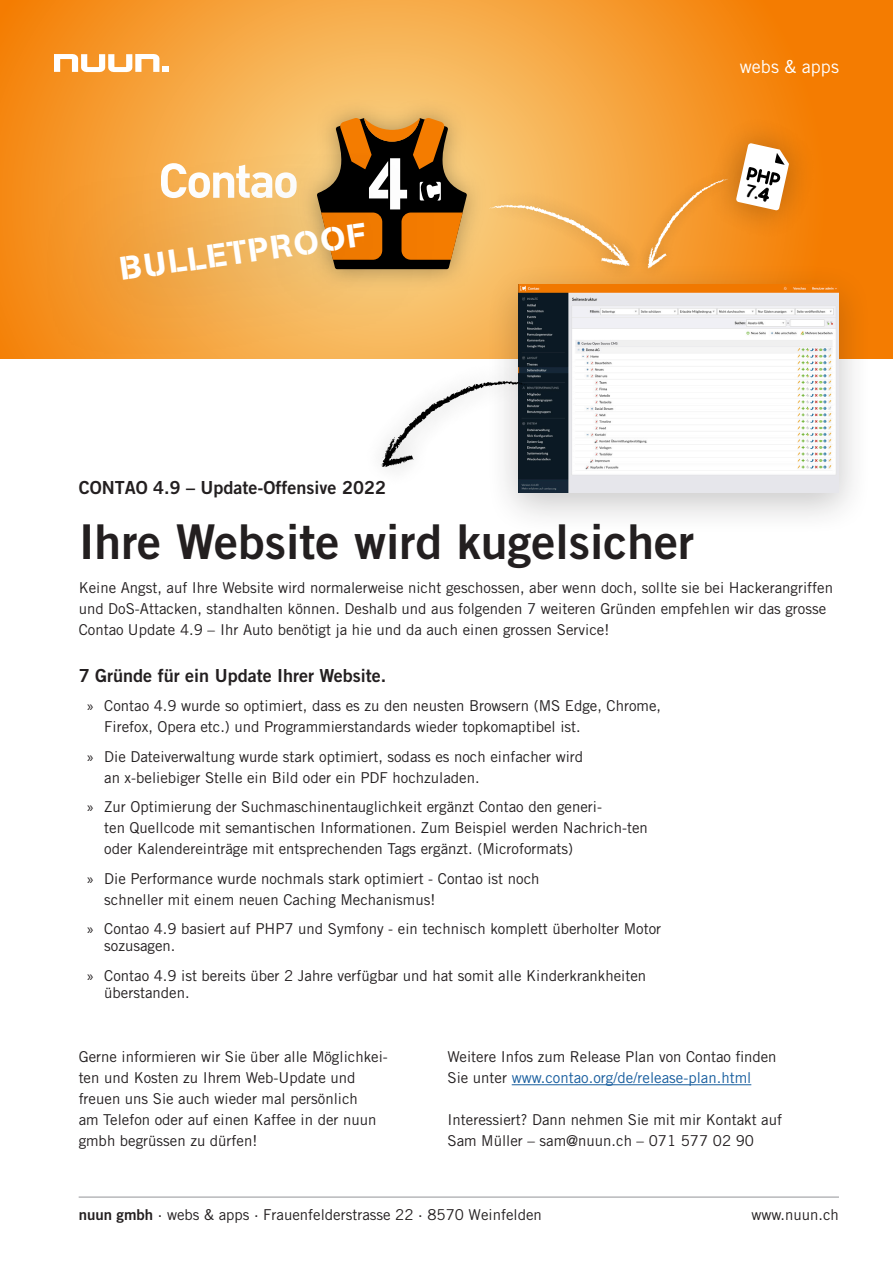
<style>
.page{position:relative;width:893px;height:1263px;background:#fff}
.page>*{position:absolute;margin:0;border:0;box-sizing:border-box;transform-origin:0 0}
.t1{font:74.25px "AG Book Stencil";color:#fff}
.t2{font:48px "Trade Gothic LT Std Bd 2";color:#231f20}
.t3{font:32.55px "AG Book Stencil";color:#fff}
.t4{font:18px "Trade Gothic LT Std Bd 2";color:#231f20}
.t5{font:18px "Trade Gothic LT Std";color:#fff}
.t6{font:15px/21px "Trade Gothic LT Std";color:#231f20}
.s1{font-family:"Myriad Pro"}
.s2{color:#175d9e}
.s3{font-family:"Trade Gothic LT Std Bd 2"}
</style>
<div class="page">
<svg style="left:0;top:0;width:893px;height:358px;background:#f59a30"></svg>
<img style="left:296px;top:97px;width:192px;height:194px">
<svg style="left:317px;top:118px;width:150px;height:151px;background:#c48739"></svg>
<img style="left:38px;top:145px;width:306px;height:213px">
<img style="left:265px;top:141px;width:180px;height:189px">
<svg style="left:54px;top:54px;width:115px;height:18px"></svg>
<hr style="left:512px;top:1084px;width:239px;height:1px;background:#175d9e">
<div style="left:485px;top:262px;width:387px;height:274px;background:#231f20;opacity:.25"></div>
<img style="left:550px;top:285px;width:289px;height:207px">
<img style="left:472px;top:142px;width:183px;height:185px">
<svg style="left:604px;top:244px;width:25px;height:22px"></svg>
<svg style="left:489px;top:205px;width:47px;height:7px"></svg>
<svg style="left:542px;top:209px;width:8px;height:7px"></svg>
<svg style="left:591px;top:231px;width:2px;height:6px"></svg>
<img style="left:629px;top:150px;width:111px;height:147px">
<svg style="left:647px;top:245px;width:20px;height:23px"></svg>
<svg style="left:674px;top:179px;width:7px;height:37px"></svg>
<svg style="left:663px;top:230px;width:3px;height:5px"></svg>
<img style="left:344px;top:310px;width:206px;height:223px">
<svg style="left:380px;top:437px;width:34px;height:29px"></svg>
<svg style="left:446px;top:381px;width:81px;height:18px"></svg>
<svg style="left:414px;top:419px;width:3px;height:8px"></svg>
<img style="left:681px;top:97px;width:162px;height:166px">
<hr style="left:79px;top:1197px;width:760px;height:1px;background:#939598">
<svg style="left:736px;top:143px;width:53px;height:68px"></svg>
<h1 class="t1" style="left:367px;top:139px;width:43px">4</h1>
<h3 class="t3" style="left:117px;top:250px;width:249px;rotate:-8deg">BULLETPROOF</h3>
<p class="t4" style="left:79px;top:476px;width:309px">CONTAO 4.9 – Update-Offensive 2022</p>
<p class="t5" style="left:740px;top:55px;width:100px">webs &amp; apps</p>
<h2 class="t2" style="left:79px;top:512px;width:617px">Ihre Website wird kugelsicher</h2>
<p class="t6" style="left:79px;top:577px;width:756px">Keine Angst, auf Ihre Website wird normalerweise nicht geschossen, aber wenn doch, sollte sie bei Hackerangriffen und DoS-Attacken, standhalten können. Deshalb und aus folgenden 7 weiteren Gründen empfehlen wir das grosse<br>Contao Update 4.9 – Ihr Auto benötigt ja hie und da auch einen grossen Service!</p>
<p class="t4" style="left:79px;top:665px;width:309px">7 Gründe für ein Update Ihrer Website.</p>
<p class="t6" style="left:104px;top:695px;width:558px;text-indent:-17px"><span class="s1">»</span> Contao 4.9 wurde so optimiert, dass es zu den neusten Browsern (MS Edge, Chrome,<br>Firefox, Opera etc.) und Programmierstandards wieder topkomaptibel ist.</p>
<p class="t6" style="left:104px;top:746px;width:481px;text-indent:-17px"><span class="s1">»</span> Die Dateiverwaltung wurde stark optimiert, sodass es noch einfacher wird an x-beliebiger Stelle ein Bild oder ein PDF hochzuladen.</p>
<p class="t6" style="left:104px;top:796px;width:545px;text-indent:-17px"><span class="s1">»</span> Zur Optimierung der Suchmaschinentauglichkeit ergänzt Contao den generi-<br>ten Quellcode mit semantischen Informationen. Zum Beispiel werden Nachrich-ten oder Kalendereinträge mit entsprechenden Tags ergänzt. (Microformats)</p>
<p class="t6" style="left:104px;top:868px;width:437px;text-indent:-17px"><span class="s1">»</span> Die Performance wurde nochmals stark optimiert - Contao ist noch schneller mit einem neuen Caching Mechanismus!</p>
<p class="t6" style="left:104px;top:920px;width:558px;line-height:17.2px;text-indent:-17px"><span class="s1">»</span> Contao 4.9 basiert auf PHP7 und Symfony - ein technisch komplett überholter Motor sozusagen.</p>
<p class="t6" style="left:104px;top:967px;width:543px;line-height:17.2px;text-indent:-17px"><span class="s1">»</span> Contao 4.9 ist bereits über 2 Jahre verfügbar und hat somit alle Kinderkrankheiten überstanden.</p>
<p class="t6" style="left:79px;top:1046px;width:311px">Gerne informieren wir Sie über alle Möglichkei&shy;ten und Kosten zu Ihrem Web-Update und freuen uns Sie auch wieder mal persönlich<br>am Telefon oder auf einen Kaffee in der nuun gmbh begrüssen zu dürfen!</p>
<p class="t6" style="left:448px;top:1046px;width:330px">Weitere Infos zum Release Plan von Contao finden<br>Sie unter <span class="s2">www.contao.org/de/release-plan.html</span></p>
<p class="t6" style="left:448px;top:1109px;width:336px">Interessiert? Dann nehmen Sie mit mir Kontakt auf<br>Sam Müller – sam@nuun.ch – 071 577 02 90</p>
<p class="t6" style="left:79px;top:1204px;width:465px"><span class="s3">nuun gmbh</span> · webs &amp; apps · Frauenfelderstrasse 22 · 8570 Weinfelden</p>
<p class="t6" style="left:751px;top:1204px;width:89px">www.nuun.ch</p>
</div>
